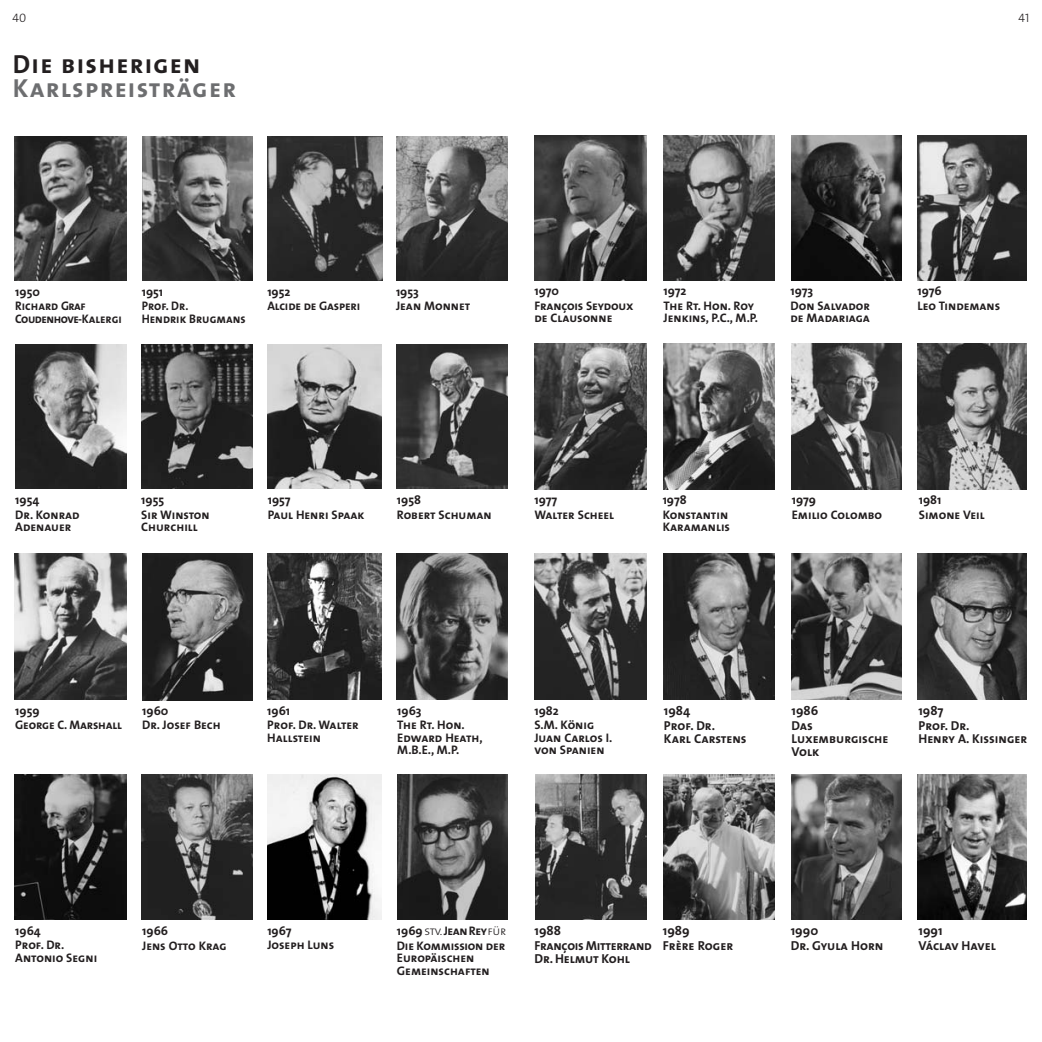
<style>
.page{position:relative;width:1042px;height:1042px;background:#fff}
.page>*{position:absolute;margin:0;border:0;box-sizing:border-box;transform-origin:0 0}
.t1{font:26.25px "The Mix Bold Caps";letter-spacing:.045em;color:#6d6e70}
.t2{font:26.25px "The Mix Bold Caps";letter-spacing:.045em;color:#231f20}
.t3{font:12.95px/13px "The Mix Bold Caps";color:#231f20}
.t4{font:12.95px/13px "The Mix Bold Caps";letter-spacing:-.025em;color:#231f20}
.t5{font:700 12.95px "The Mix";color:#231f20}
.t6{font:12.42px/12.4px "The Mix Bold Caps";color:#231f20}
.t7{font:700 12.42px "The Mix";color:#231f20}
.t8{font:12.42px/12.4px "The Mix Bold Caps";letter-spacing:-.02em;color:#231f20;scale:.95 1}
.t9{font:12.42px/12.4px "The Mix Bold Caps";color:#231f20;scale:.95 1}
.t10{font:12.42px "The Mix Light Caps";letter-spacing:-.035em;color:#231f20}
.t11{font:12.25px "The Mix Light Caps";color:#231f20}
.s1{font-family:"The Mix";font-weight:700}
.s2{font-family:"The Mix Bold Caps"}
</style>
<div class="page">
<img style="left:14px;top:136px;width:112px;height:145px">
<img style="left:142px;top:136px;width:111px;height:145px">
<img style="left:267px;top:136px;width:115px;height:145px">
<img style="left:397px;top:136px;width:110px;height:145px">
<img style="left:15px;top:345px;width:111px;height:144px">
<img style="left:142px;top:345px;width:111px;height:144px">
<img style="left:267px;top:344px;width:115px;height:145px">
<img style="left:397px;top:345px;width:110px;height:144px">
<img style="left:14px;top:554px;width:112px;height:146px">
<img style="left:142px;top:554px;width:111px;height:146px">
<img style="left:267px;top:553px;width:115px;height:147px">
<img style="left:397px;top:553px;width:110px;height:146px">
<img style="left:14px;top:774px;width:112px;height:145px">
<img style="left:142px;top:774px;width:111px;height:145px">
<img style="left:267px;top:774px;width:115px;height:145px">
<img style="left:535px;top:554px;width:111px;height:146px">
<img style="left:397px;top:775px;width:110px;height:144px">
<img style="left:534px;top:135px;width:113px;height:146px">
<img style="left:664px;top:135px;width:110px;height:146px">
<img style="left:791px;top:135px;width:110px;height:146px">
<img style="left:917px;top:135px;width:110px;height:146px">
<img style="left:535px;top:344px;width:111px;height:145px">
<img style="left:663px;top:344px;width:111px;height:145px">
<img style="left:792px;top:344px;width:109px;height:145px">
<img style="left:917px;top:344px;width:110px;height:145px">
<img style="left:664px;top:554px;width:110px;height:146px">
<img style="left:791px;top:554px;width:110px;height:146px">
<img style="left:917px;top:554px;width:110px;height:146px">
<img style="left:535px;top:774px;width:111px;height:145px">
<img style="left:663px;top:774px;width:111px;height:145px">
<img style="left:791px;top:774px;width:110px;height:145px">
<img style="left:917px;top:774px;width:110px;height:145px">
<p class="t11" style="left:12px;top:11px;width:15px">40</p>
<p class="t11" style="left:1018px;top:11px;width:12px">41</p>
<h1 class="t2" style="left:13px;top:48px;width:189px">Die bisherigen</h1>
<h1 class="t1" style="left:13px;top:73px;width:225px">Karlspreisträger</h1>
<p class="t7" style="left:15px;top:287px;width:26px">1950</p>
<p class="t8" style="left:15px;top:300px;width:114px">Richard Graf<br>Coudenhove-Kalergi</p>
<p class="t7" style="left:142px;top:287px;width:23px">1951</p>
<p class="t9" style="left:142px;top:300px;width:111px">Prof. Dr.<br>Hendrik Brugmans</p>
<p class="t7" style="left:267px;top:287px;width:25px">1952</p>
<p class="t6" style="left:267px;top:300px;width:94px">Alcide de Gasperi</p>
<p class="t7" style="left:396px;top:287px;width:24px">1953</p>
<p class="t6" style="left:396px;top:300px;width:76px">Jean Monnet</p>
<p class="t7" style="left:534px;top:286px;width:26px">1970</p>
<p class="t6" style="left:534px;top:299px;width:101px">François Seydoux de Clausonne</p>
<p class="t7" style="left:663px;top:286px;width:25px">1972</p>
<p class="t6" style="left:663px;top:299px;width:96px">The Rt. Hon. Roy<br>Jenkins, P.C., M.P.</p>
<p class="t7" style="left:790px;top:286px;width:24px">1973</p>
<p class="t6" style="left:790px;top:299px;width:81px">Don Salvador de Madariaga</p>
<p class="t7" style="left:917px;top:286px;width:26px">1976</p>
<p class="t6" style="left:917px;top:299px;width:84px">Leo Tindemans</p>
<p class="t7" style="left:15px;top:495px;width:26px">1954</p>
<p class="t6" style="left:15px;top:508px;width:66px">Dr. Konrad<br>Adenauer</p>
<p class="t7" style="left:141px;top:496px;width:24px">1955</p>
<p class="t6" style="left:141px;top:508px;width:70px">Sir Winston<br>Churchill</p>
<p class="t7" style="left:268px;top:496px;width:24px">1957</p>
<p class="t6" style="left:268px;top:508px;width:98px">Paul Henri Spaak</p>
<p class="t7" style="left:397px;top:496px;width:26px">1958</p>
<p class="t6" style="left:397px;top:508px;width:96px">Robert Schuman</p>
<p class="t7" style="left:534px;top:495px;width:24px">1977</p>
<p class="t6" style="left:534px;top:508px;width:81px">Walter Scheel</p>
<p class="t7" style="left:663px;top:495px;width:25px">1978</p>
<p class="t6" style="left:663px;top:508px;width:69px">Konstantin<br>Karamanlis</p>
<p class="t7" style="left:792px;top:495px;width:26px">1979</p>
<p class="t6" style="left:792px;top:508px;width:92px">Emilio Colombo</p>
<p class="t7" style="left:919px;top:495px;width:24px">1981</p>
<p class="t6" style="left:919px;top:508px;width:67px">Simone Veil</p>
<p class="t7" style="left:15px;top:706px;width:26px">1959</p>
<p class="t6" style="left:15px;top:718px;width:108px">George C. Marshall</p>
<p class="t7" style="left:142px;top:706px;width:28px">1960</p>
<p class="t6" style="left:142px;top:718px;width:80px">Dr. Josef Bech</p>
<p class="t7" style="left:267px;top:706px;width:24px">1961</p>
<p class="t6" style="left:267px;top:719px;width:93px">Prof. Dr. Walter<br>Hallstein</p>
<p class="t7" style="left:397px;top:706px;width:26px">1963</p>
<p class="t6" style="left:397px;top:719px;width:87px">The Rt. Hon.<br>Edward Heath,<br>M.B.E., M.P.</p>
<p class="t7" style="left:534px;top:706px;width:26px">1982</p>
<p class="t6" style="left:534px;top:719px;width:79px">S.M. König<br>Juan Carlos I. von Spanien</p>
<p class="t5" style="left:664px;top:705px;width:28px">1984</p>
<p class="t3" style="left:664px;top:719px;width:84px">Prof. Dr.<br>Karl Carstens</p>
<p class="t5" style="left:791px;top:705px;width:28px">1986</p>
<p class="t3" style="left:791px;top:719px;width:98px">Das<br>Luxemburgische<br>Volk</p>
<p class="t5" style="left:918px;top:705px;width:26px">1987</p>
<p class="t3" style="left:918px;top:719px;width:110px">Prof. Dr.<br>Henry A. Kissinger</p>
<p class="t7" style="left:15px;top:926px;width:27px">1964</p>
<p class="t6" style="left:15px;top:938px;width:83px">Prof. Dr.<br>Antonio Segni</p>
<p class="t7" style="left:142px;top:926px;width:27px">1966</p>
<p class="t6" style="left:142px;top:939px;width:86px">Jens Otto Krag</p>
<p class="t7" style="left:267px;top:926px;width:26px">1967</p>
<p class="t6" style="left:267px;top:938px;width:68px">Joseph Luns</p>
<p class="t10" style="left:397px;top:923px;width:111px"><span class="s1">1969</span> stv.<span class="s2">JeanRey</span>für</p>
<p class="t6" style="left:397px;top:939px;width:110px">Die Kommission der<br>Europäischen<br>Gemeinschaften</p>
<p class="t5" style="left:534px;top:925px;width:28px">1988</p>
<p class="t4" style="left:534px;top:939px;width:119px">François Mitterrand<br>Dr. Helmut Kohl</p>
<p class="t5" style="left:663px;top:925px;width:28px">1989</p>
<p class="t3" style="left:663px;top:939px;width:72px">Frère Roger</p>
<p class="t5" style="left:791px;top:926px;width:29px">1990</p>
<p class="t3" style="left:791px;top:939px;width:94px">Dr. Gyula Horn</p>
<p class="t5" style="left:918px;top:926px;width:26px">1991</p>
<p class="t3" style="left:918px;top:939px;width:79px">Václav Havel</p>
</div>
